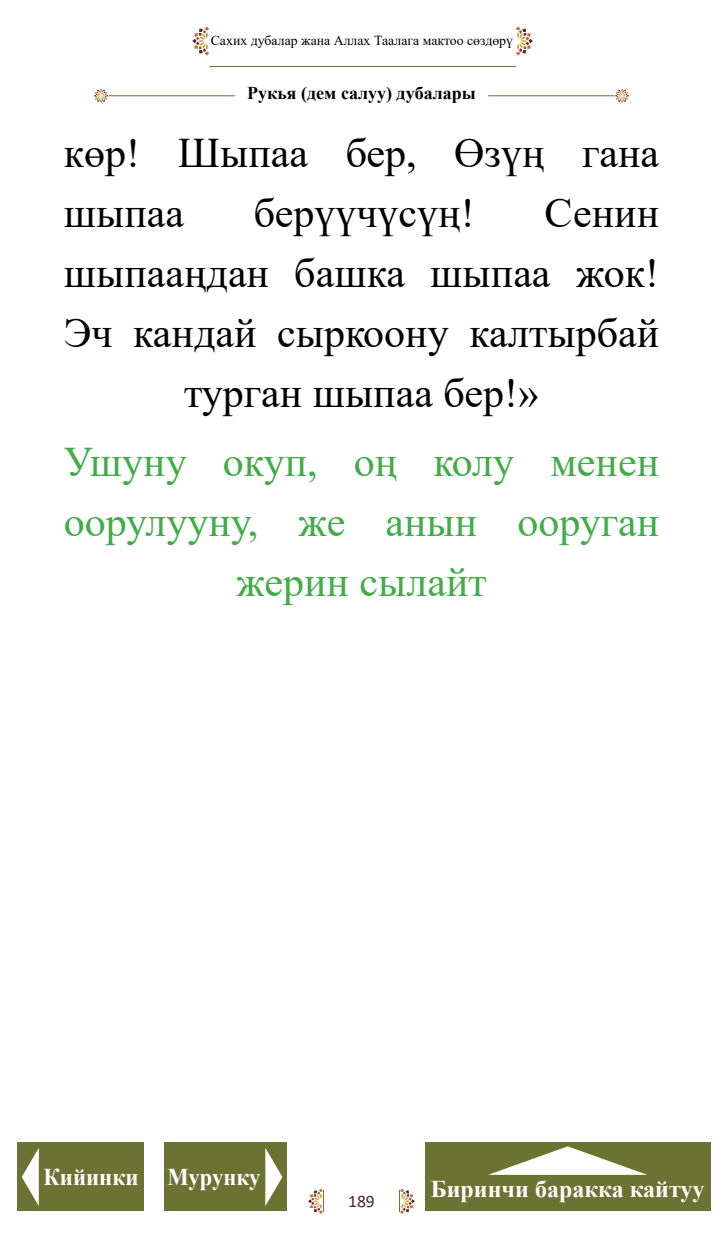
<style>
.page{position:relative;width:723px;height:1234px;background:#fff}
.page>*{position:absolute;margin:0;border:0;box-sizing:border-box;transform-origin:0 0}
.t1{font:42px "Times New Roman";color:#000}
.t2{font:42px/60px "Times New Roman";color:#41ad49}
.t3{font:700 24px "Times New Roman";color:#fff}
.t4{font:700 24px "Times New Roman";color:#fff;scale:.94 1}
.t5{font:700 24px "Times New Roman";color:#fff;scale:.95 1}
.t6{font:700 18px "Times New Roman";color:#000}
.t7{font:17.4px "Calibri";color:#4a2629}
.t8{font:13.8px "Times New Roman";color:#000}
</style>
<div class="page">
<hr style="left:109px;top:95px;width:126px;height:1px;background:#6b7333">
<hr style="left:488px;top:95px;width:126px;height:1px;background:#6b7333">
<svg style="left:94px;top:89px;width:14px;height:14px"></svg>
<svg style="left:615px;top:89px;width:14px;height:14px"></svg>
<svg style="left:399px;top:1188px;width:16px;height:25px"></svg>
<svg style="left:308px;top:1188px;width:16px;height:25px"></svg>
<svg style="left:192px;top:26px;width:17px;height:30px"></svg>
<svg style="left:516px;top:26px;width:17px;height:30px"></svg>
<hr style="left:209px;top:66px;width:307px;height:1px;background:#6b7333">
<div style="left:425px;top:1142px;width:286px;height:68px;background:#6b7333"></div>
<svg style="left:490px;top:1146px;width:155px;height:28px"></svg>
<div style="left:18px;top:1142px;width:126px;height:68px;background:#6b7333"></div>
<div style="left:164px;top:1142px;width:123px;height:68px;background:#6b7333"></div>
<svg style="left:22px;top:1148px;width:17px;height:57px"></svg>
<svg style="left:265px;top:1148px;width:17px;height:57px"></svg>
<p class="t8" style="left:211px;top:31px;width:304px">Сахих дубалар жана Аллах Таалага мактоо сөздөрү</p>
<p class="t1" style="left:64px;top:123px;width:78px">көр!</p>
<p class="t6" style="left:247px;top:80px;width:230px">Рукья (дем салуу) дубалары</p>
<p class="t1" style="left:178px;top:123px;width:132px">Шыпаа</p>
<p class="t1" style="left:346px;top:123px;width:72px">бер,</p>
<p class="t1" style="left:454px;top:123px;width:92px">Өзүң</p>
<p class="t1" style="left:582px;top:123px;width:78px">гана</p>
<p class="t1" style="left:64px;top:183px;width:122px">шыпаа</p>
<p class="t1" style="left:254px;top:183px;width:222px">берүүчүсүң!</p>
<p class="t1" style="left:544px;top:183px;width:116px">Сенин</p>
<p class="t1" style="left:64px;top:243px;width:207px">шыпааңдан</p>
<p class="t1" style="left:294px;top:243px;width:112px">башка</p>
<p class="t1" style="left:430px;top:243px;width:122px">шыпаа</p>
<p class="t1" style="left:576px;top:243px;width:85px">жок!</p>
<p class="t1" style="left:64px;top:303px;width:50px">Эч</p>
<p class="t1" style="left:133px;top:303px;width:125px">кандай</p>
<p class="t1" style="left:277px;top:303px;width:173px">сыркоону</p>
<p class="t1" style="left:469px;top:303px;width:191px">калтырбай</p>
<p class="t1" style="left:184px;top:363px;width:356px">турган шыпаа бер «!</p>
<p class="t2" style="left:64px;top:430px;width:124px">Ушуну</p>
<p class="t2" style="left:223px;top:430px;width:96px">окуп,</p>
<p class="t2" style="left:354px;top:430px;width:45px">оң</p>
<p class="t2" style="left:433px;top:430px;width:82px">колу</p>
<p class="t2" style="left:550px;top:430px;width:110px">менен</p>
<p class="t2" style="left:298px;top:490px;width:49px">же</p>
<p class="t2" style="left:236px;top:490px;width:252px;text-indent:-172px">оорулууну,<br>жерин сылайт</p>
<p class="t2" style="left:385px;top:490px;width:93px">анын</p>
<p class="t2" style="left:517px;top:490px;width:143px">ооруган</p>
<p class="t5" style="left:43px;top:1159px;width:102px">Кийинки</p>
<p class="t4" style="left:167px;top:1159px;width:100px">Мурунку</p>
<p class="t7" style="left:348px;top:1188px;width:28px">189</p>
<p class="t3" style="left:431px;top:1171px;width:275px">Биринчи баракка кайтуу</p>
</div>
